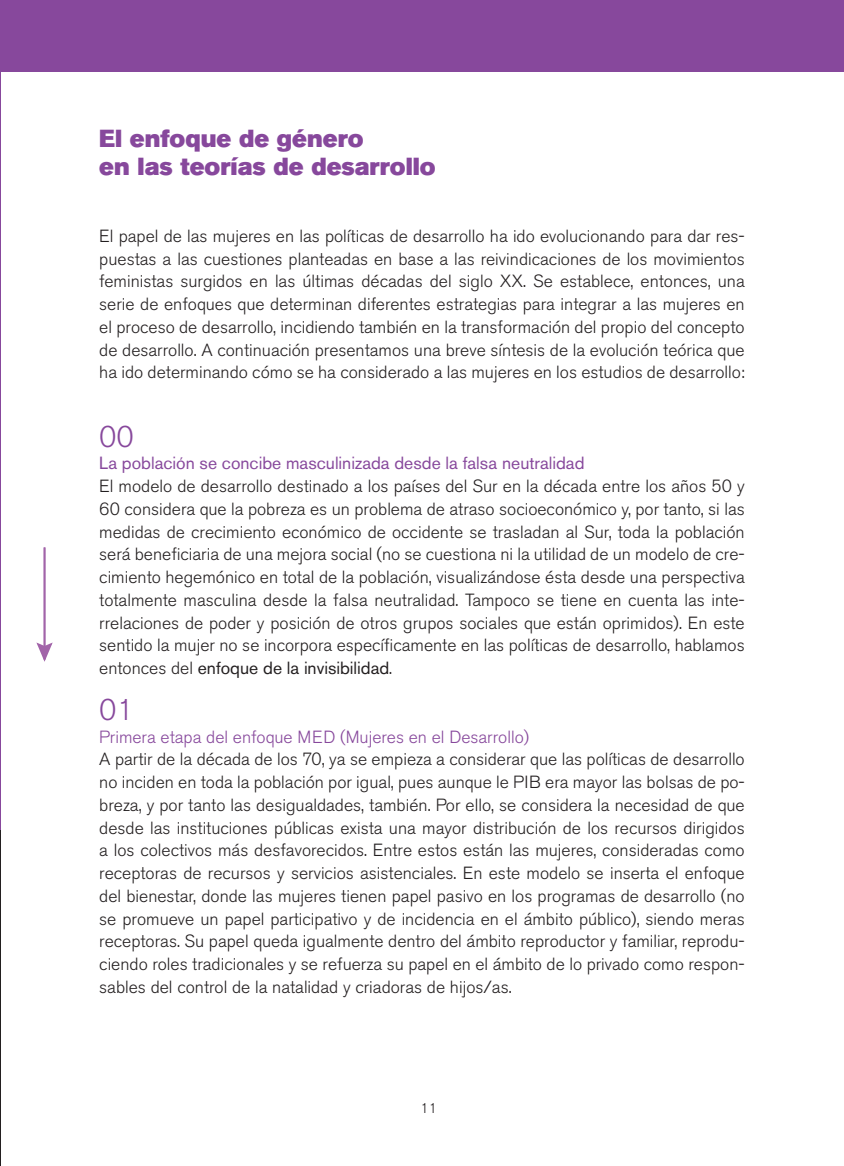
<style>
.page{position:relative;width:844px;height:1166px;background:#fff}
.page>*{position:absolute;margin:0;border:0;box-sizing:border-box;transform-origin:0 0}
.t1{font:300 29.75px "Akzidenz Grotesk BE";color:#87489c}
.t2{font:24.5px/28px "Akzidenz Grotesk BE Super";color:#87489c}
.t3{font:300 17.5px/22.8px "Akzidenz Grotesk BE";color:#231f20;text-align:justify}
.t4{font:17.5px "Akzidenz Grotesk BE";color:#87489c}
.t5{font:300 17.5px "Akzidenz Grotesk BE";color:#87489c}
.t6{font:300 14px "Akzidenz Grotesk BE";color:#231f20}
.s1{font-weight:400}
</style>
<div class="page">
<hr style="left:44px;top:547px;width:1px;height:102px;background:#a264a9">
<svg style="left:36px;top:641px;width:17px;height:21px"></svg>
<div style="left:0;top:0;width:843px;height:71px;background:#87489c"></div>
<hr style="left:0;top:0;width:1px;height:1166px;background:#87489c">
<h2 class="t2" style="left:99px;top:125px;width:338px">El enfoque de género<br>en las teorías de desarrollo</h2>
<p class="t3" style="left:99px;top:225px;width:646px">El papel de las mujeres en las políticas de desarrollo ha ido evolucionando para dar res&shy;puestas a las cuestiones planteadas en base a las reivindicaciones de los movimientos feministas surgidos en las últimas décadas del siglo XX. Se establece, entonces, una serie de enfoques que determinan diferentes estrategias para integrar a las mujeres en el proceso de desarrollo, incidiendo también en la transformación del propio del concepto de desarrollo. A continuación presentamos una breve síntesis de la evolución teórica que ha ido determinando cómo se ha considerado a las mujeres en los estudios de desarrollo:</p>
<h1 class="t1" style="left:99px;top:420px;width:36px">00</h1>
<p class="t4" style="left:99px;top:453px;width:486px">La población se concibe masculinizada desde la falsa neutralidad</p>
<p class="t3" style="left:99px;top:475px;width:646px">El modelo de desarrollo destinado a los países del Sur en la década entre los años 50 y 60 considera que la pobreza es un problema de atraso socioeconómico y, por tanto, si las medidas de crecimiento económico de occidente se trasladan al Sur, toda la población será beneficiaria de una mejora social (no se cuestiona ni la utilidad de un modelo de cre&shy;cimiento hegemónico en total de la población, visualizándose ésta desde una perspectiva totalmente masculina desde la falsa neutralidad. Tampoco se tiene en cuenta las inte&shy;rrelaciones de poder y posición de otros grupos sociales que están oprimidos). En este sentido la mujer no se incorpora específicamente en las políticas de desarrollo, hablamos entonces del <span class="s1">enfoque de la invisibilidad</span>.</p>
<h1 class="t1" style="left:99px;top:693px;width:36px">01</h1>
<p class="t5" style="left:99px;top:726px;width:431px">Primera etapa del enfoque MED (Mujeres en el Desarrollo)</p>
<p class="t3" style="left:99px;top:748px;width:646px">A partir de la década de los 70, ya se empieza a considerar que las políticas de desarrollo no inciden en toda la población por igual, pues aunque le PIB era mayor las bolsas de po&shy;breza, y por tanto las desigualdades, también. Por ello, se considera la necesidad de que desde las instituciones públicas exista una mayor distribución de los recursos dirigidos a los colectivos más desfavorecidos. Entre estos están las mujeres, consideradas como receptoras de recursos y servicios asistenciales. En este modelo se inserta el enfoque del bienestar, donde las mujeres tienen papel pasivo en los programas de desarrollo (no se promueve un papel participativo y de incidencia en el ámbito público), siendo meras receptoras. Su papel queda igualmente dentro del ámbito reproductor y familiar, reprodu&shy;ciendo roles tradicionales y se refuerza su papel en el ámbito de lo privado como respon&shy;sables del control de la natalidad y criadoras de hijos/as.</p>
<p class="t6" style="left:420px;top:1100px;width:18px">11</p>
</div>
